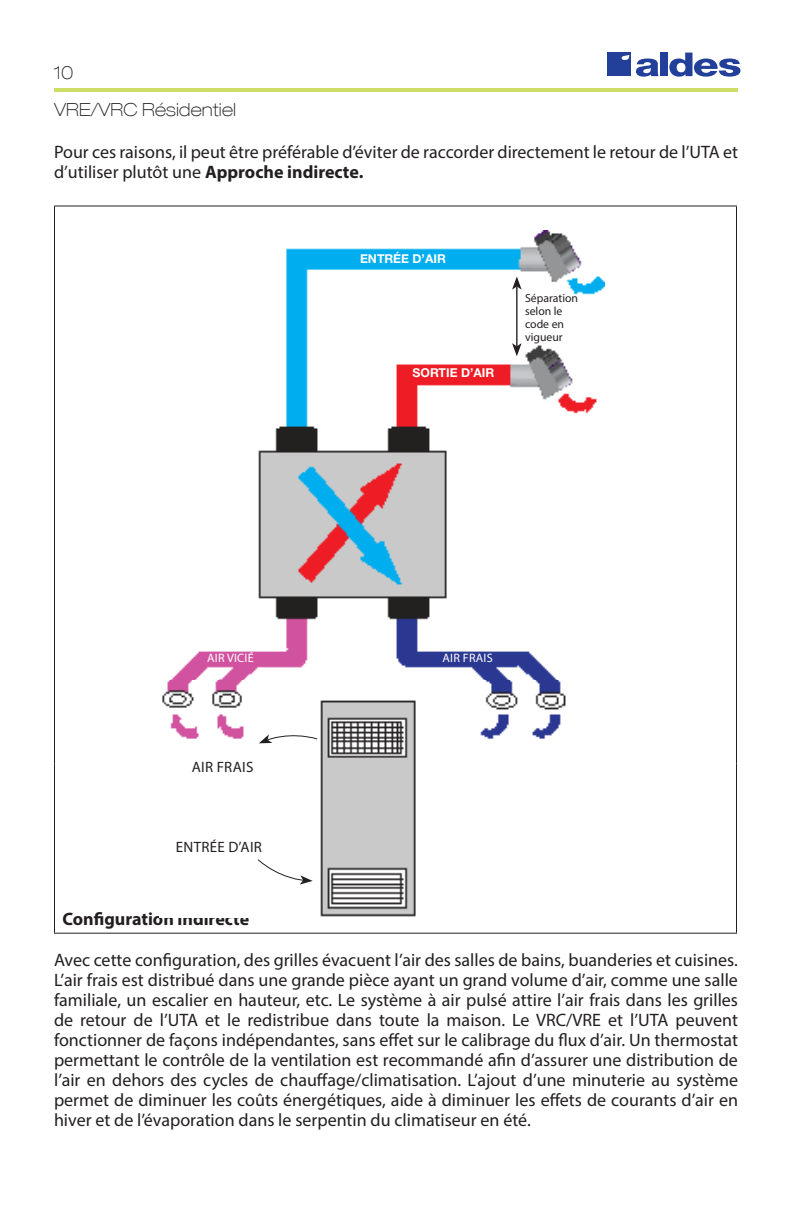
<style>
.page{position:relative;width:792px;height:1224px;background:#fff}
.page>*{position:absolute;margin:0;border:0;box-sizing:border-box;transform-origin:0 0}
.t1{font:18px/20px "Myriad Pro";color:#231f20}
.t2{font:700 18px "Myriad Pro";color:#231f20}
.t3{font:100 expanded 18px "Helvetica Neue LT Com";letter-spacing:.01em;color:#231f20}
.t4{font:15px "Myriad Pro";letter-spacing:.02em;color:#231f20}
.t5{font:700 12.2px "Helvetica Neue LT Std";color:#fff}
.t6{font:12.2px "Myriad Pro";letter-spacing:.02em;color:#fff}
.t7{font:11.8px/13px "Myriad Pro";color:#231f20}
.s1{font-weight:700}
.s2{font-family:"Minion Pro";font-size:12.2px;color:#fff}
</style>
<div class="page">
<hr style="left:54px;top:88px;width:684px;height:4px;background:#cede67">
<div style="left:608px;top:53px;width:23px;height:23px;background:#223f99"></div>
<svg style="left:636px;top:59px;width:23px;height:18px"></svg>
<div style="left:660px;top:53px;width:8px;height:23px;background:#223f99"></div>
<svg style="left:669px;top:53px;width:71px;height:24px"></svg>
<svg style="left:622px;top:55px;width:7px;height:5px"></svg>
<hr style="left:54px;top:206px;width:683px;height:1px;background:#231f20">
<hr style="left:54px;top:206px;width:1px;height:558px;background:#231f20">
<hr style="left:736px;top:206px;width:1px;height:558px;background:#231f20">
<hr style="left:54px;top:764px;width:1px;height:169px;background:#231f20">
<hr style="left:736px;top:764px;width:1px;height:169px;background:#231f20">
<hr style="left:54px;top:933px;width:683px;height:1px;background:#231f20">
<img style="left:162px;top:231px;width:442px;height:686px">
<svg style="left:257px;top:858px;width:56px;height:27px"></svg>
<svg style="left:259px;top:731px;width:59px;height:12px"></svg>
<hr style="left:516px;top:286px;width:2px;height:60px;background:#231f20">
<svg style="left:512px;top:276px;width:10px;height:14px"></svg>
<svg style="left:512px;top:343px;width:10px;height:13px"></svg>
<p class="t3" style="left:54px;top:61px;width:21px">10</p>
<p class="t3" style="left:54px;top:98px;width:184px">VRE/VRC Résidentiel</p>
<p class="t1" style="left:54px;top:141px;width:686px">Pour ces raisons, il peut être préférable d’éviter de raccorder directement le retour de l’UTA et d’utiliser plutôt une <span class="s1">Approche indirecte.</span></p>
<p class="t5" style="left:360px;top:251px;width:87px">ENTRÉE D’AIR</p>
<p class="t5" style="left:413px;top:365px;width:83px">SORTIE D’AIR</p>
<p class="t7" style="left:525px;top:291px;width:55px">Séparation</p>
<p class="t7" style="left:525px;top:304px;width:41px">selon le code en vigueur</p>
<p class="t6" style="left:207px;top:650px;width:48px">AIR VICIÉ</p>
<p class="t4" style="left:192px;top:757px;width:71px">AIR FRAIS<span class="s2">T</span></p>
<p class="t4" style="left:176px;top:838px;width:95px">ENTRÉE D’AIR<span class="s2">T</span></p>
<p class="t6" style="left:442px;top:650px;width:52px">AIR FRAIS</p>
<p class="t2" style="left:62px;top:907px;width:188px">Configuration indirecte</p>
<p class="t1" style="left:54px;top:949px;width:686px;text-align:justify">Avec cette configuration, des grilles évacuent l’air des salles de bains, buanderies et cuisines.<br>L’air frais est distribué dans une grande pièce ayant un grand volume d’air, comme une salle familiale, un escalier en hauteur, etc. Le système à air pulsé attire l’air frais dans les grilles de retour de l’UTA et le redistribue dans toute la maison. Le VRC/VRE et l’UTA peuvent fonctionner de façons indépendantes, sans effet sur le calibrage du flux d’air. Un thermostat permettant le contrôle de la ventilation est recommandé afin d’assurer une distribution de l’air en dehors des cycles de chauffage/climatisation. L’ajout d’une minuterie au système permet de diminuer les coûts énergétiques, aide à diminuer les effets de courants d’air en hiver et de l’évaporation dans le serpentin du climatiseur en été.</p>
</div>
